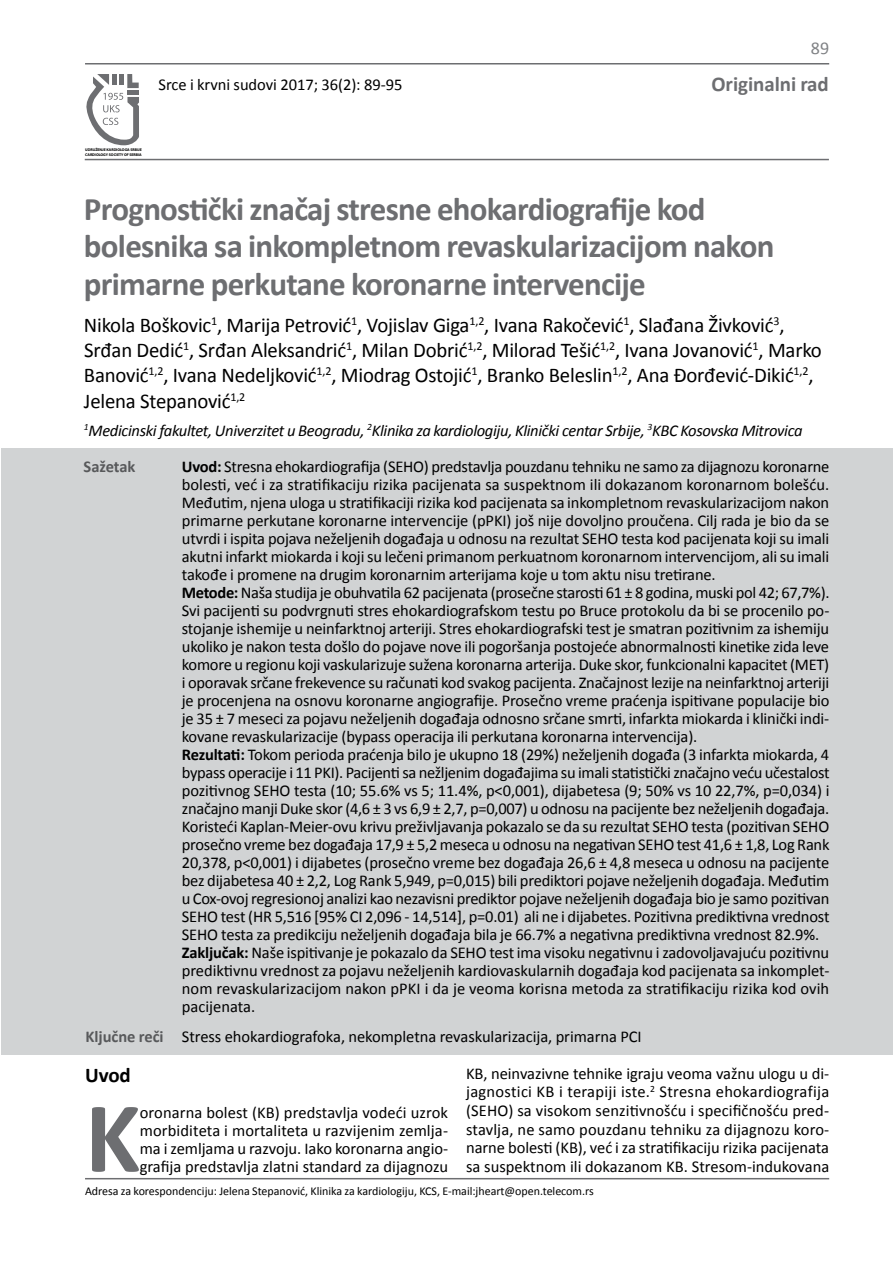
<style>
.page{position:relative;width:893px;height:1263px;background:#fff}
.page>*{position:absolute;margin:0;border:0;box-sizing:border-box;transform-origin:0 0}
.t1{font:700 101.55px "Calibri";color:#6d6e71}
.t2{font:700 33px/37.5px "Calibri";letter-spacing:-.025em;color:#6d6e71}
.t3{font:21px/25.2px "Calibri";letter-spacing:-.01em;color:#000}
.t4{font:700 21px "Calibri";letter-spacing:-.005em;color:#6d6e71}
.t5{font:700 21px "Calibri";color:#000}
.t6{font:18px "Calibri";color:#808285}
.t7{font:16.5px/18px "Calibri";letter-spacing:-.01em;color:#000;text-align:justify}
.t8{font:italic 16.5px "Calibri";letter-spacing:-.02em;color:#000}
.t9{font:700 16.5px "Calibri";letter-spacing:-.005em;color:#58595b}
.t10{font:12px "Calibri";color:#000}
.t11{font:700 3.9px/4.7px "Myriad Pro";letter-spacing:-.01em;color:#000}
.s1{font-weight:700}
</style>
<div class="page">
<hr style="left:85px;top:63px;width:744px;height:2px;background:#6d6e71">
<hr style="left:85px;top:159px;width:744px;height:1px;background:#6d6e71">
<svg style="left:86px;top:74px;width:53px;height:71px"></svg>
<div style="left:2px;top:448px;width:891px;height:606px;background:#d1d3d4"></div>
<hr style="left:85px;top:1178px;width:744px;height:1px;background:#6d6e71">
<p class="t7" style="left:159px;top:76px;width:245px">Srce i krvni sudovi 2017; 36(2): 89-95</p>
<p class="t11" style="left:85px;top:147px;width:58px">UDRUŽENJE KARDIOLOGA SRBIJE<br>CARDIOLOGY SOCIETY OF SERBIA</p>
<p class="t6" style="left:811px;top:37px;width:20px">89</p>
<p class="t4" style="left:711px;top:71px;width:119px">Originalni rad</p>
<h2 class="t2" style="left:84px;top:190px;width:692px">Prognostički značaj stresne ehokardiografije kod bolesnika sa inkompletnom revaskularizacijom nakon primarne perkutane koronarne intervencije</h2>
<p class="t3" style="left:84px;top:312px;width:739px">Nikola Boškovic<sup>1</sup>, Marija Petrović<sup>1</sup>, Vojislav Giga<sup>1,2</sup>, Ivana Rakočević<sup>1</sup>, Slađana Živković<sup>3</sup>, Srđan Dedić<sup>1</sup>, Srđan Aleksandrić<sup>1</sup>, Milan Dobrić<sup>1,2</sup>, Milorad Tešić<sup>1,2</sup>, Ivana Jovanović<sup>1</sup>, Marko Banović<sup>1,2</sup>, Ivana Nedeljković<sup>1,2</sup>, Miodrag Ostojić<sup>1</sup>, Branko Beleslin<sup>1,2</sup>, Ana Đorđević-Dikić<sup>1,2</sup>, Jelena Stepanović<sup>1,2</sup></p>
<p class="t8" style="left:84px;top:419px;width:720px"><sup>1</sup>Medicinski fakultet, Univerzitet u Beogradu, <sup>2</sup>Klinika za kardiologiju, Klinički centar Srbije, <sup>3</sup>KBC Kosovska Mitrovica</p>
<p class="t9" style="left:84px;top:456px;width:53px">Sažetak</p>
<p class="t9" style="left:85px;top:1026px;width:80px">Ključne reči</p>
<p class="t7" style="left:182px;top:457px;width:649px;text-align:left"><span class="s1">Uvod:</span> Stresna ehokardiografija (SEHO) predstavlja pouzdanu tehniku ne samo za dijagnozu koronarne bolesti, već i za stratifikaciju rizika pacijenata sa suspektnom ili dokazanom koronarnom bolešću.<br>Međutim, njena uloga u stratifikaciji rizika kod pacijenata sa inkompletnom revaskularizacijom nakon primarne perkutane koronarne intervencije (pPKI) još nije dovoljno proučena. Cilj rada je bio da se utvrdi i ispita pojava neželjenih događaja u odnosu na rezultat SEHO testa kod pacijenata koji su imali akutni infarkt miokarda i koji su lečeni primanom perkuatnom koronarnom intervencijom, ali su imali takođe i promene na drugim koronarnim arterijama koje u tom aktu nisu tretirane.<br><span class="s1">Metode:</span> Naša studija je obuhvatila 62 pacijenata (prosečne starosti 61 ± 8 godina, muski pol 42; 67,7%).<br>Svi pacijenti su podvrgnuti stres ehokardiografskom testu po Bruce protokolu da bi se procenilo po&shy;stojanje ishemije u neinfarktnoj arteriji. Stres ehokardiografski test je smatran pozitivnim za ishemiju ukoliko je nakon testa došlo do pojave nove ili pogoršanja postojeće abnormalnosti kinetike zida leve komore u regionu koji vaskularizuje sužena koronarna arterija. Duke skor, funkcionalni kapacitet (MET) i oporavak srčane frekevence su računati kod svakog pacijenta. Značajnost lezije na neinfarktnoj arteriji je procenjena na osnovu koronarne angiografije. Prosečno vreme praćenja ispitivane populacije bio je 35 ± 7 meseci za pojavu neželjenih događaja odnosno srčane smrti, infarkta miokarda i klinički indi&shy;kovane revaskularizacije (bypass operacija ili perkutana koronarna intervencija).<br><span class="s1">Rezultati:</span> Tokom perioda praćenja bilo je ukupno 18 (29%) neželjenih događa (3 infarkta miokarda, 4 bypass operacije i 11 PKI). Pacijenti sa nežljenim događajima su imali statistički značajno veću učestalost pozitivnog SEHO testa (10; 55.6% vs 5; 11.4%, p&lt;0,001), dijabetesa (9; 50% vs 10 22,7%, p=0,034) i značajno manji Duke skor (4,6 ± 3 vs 6,9 ± 2,7, p=0,007) u odnosu na pacijente bez neželjenih događaja.<br>Koristeći Kaplan-Meier-ovu krivu preživljavanja pokazalo se da su rezultat SEHO testa (pozitivan SEHO prosečno vreme bez događaja 17,9 ± 5,2 meseca u odnosu na negativan SEHO test 41,6 ± 1,8, Log Rank 20,378, p&lt;0,001) i dijabetes (prosečno vreme bez događaja 26,6 ± 4,8 meseca u odnosu na pacijente bez dijabetesa 40 ± 2,2, Log Rank 5,949, p=0,015) bili prediktori pojave neželjenih događaja. Međutim u Cox-ovoj regresionoj analizi kao nezavisni prediktor pojave neželjenih događaja bio je samo pozitivan SEHO test (HR 5,516 [95% CI 2,096 - 14,514], p=0.01) ali ne i dijabetes. Pozitivna prediktivna vrednost SEHO testa za predikciju neželjenih događaja bila je 66.7% a negativna prediktivna vrednost 82.9%.<br><span class="s1">Zaključak:</span> Naše ispitivanje je pokazalo da SEHO test ima visoku negativnu i zadovoljavajuću pozitivnu prediktivnu vrednost za pojavu neželjenih kardiovaskularnih događaja kod pacijenata sa inkomplet&shy;nom revaskularizacijom nakon pPKI i da je veoma korisna metoda za stratifikaciju rizika kod ovih pacijenata.</p>
<p class="t7" style="left:182px;top:1027px;width:461px">Stress ehokardiografoka, nekompletna revaskularizacija, primarna PCI</p>
<p class="t5" style="left:85px;top:1062px;width:47px">Uvod</p>
<h1 class="t1" style="left:85px;top:1073px;width:57px">K</h1>
<p class="t7" style="left:140px;top:1103px;width:310px">oronarna bolest (KB) predstavlja vodeći uzrok morbiditeta i mortaliteta u razvijenim zemlja&shy;ma i zemljama u razvoju. Iako koronarna angio&shy;grafija predstavlja zlatni standard za dijagnozu</p>
<p class="t7" style="left:466px;top:1064px;width:365px;line-height:18.6px">KB, neinvazivne tehnike igraju veoma važnu ulogu u di&shy;jagnostici KB i terapiji iste.<sup>2</sup> Stresna ehokardiografija (SEHO) sa visokom senzitivnošću i specifičnošću pred&shy;stavlja, ne samo pouzdanu tehniku za dijagnozu koro&shy;narne bolesti (KB), već i za stratifikaciju rizika pacijenata sa suspektnom ili dokazanom KB. Stresom-indukovana</p>
<p class="t10" style="left:85px;top:1184px;width:510px">Adresa za korespondenciju: Jelena Stepanović, Klinika za kardiologiju, KCS, E-mail:jheart@open.telecom.rs</p>
</div>
